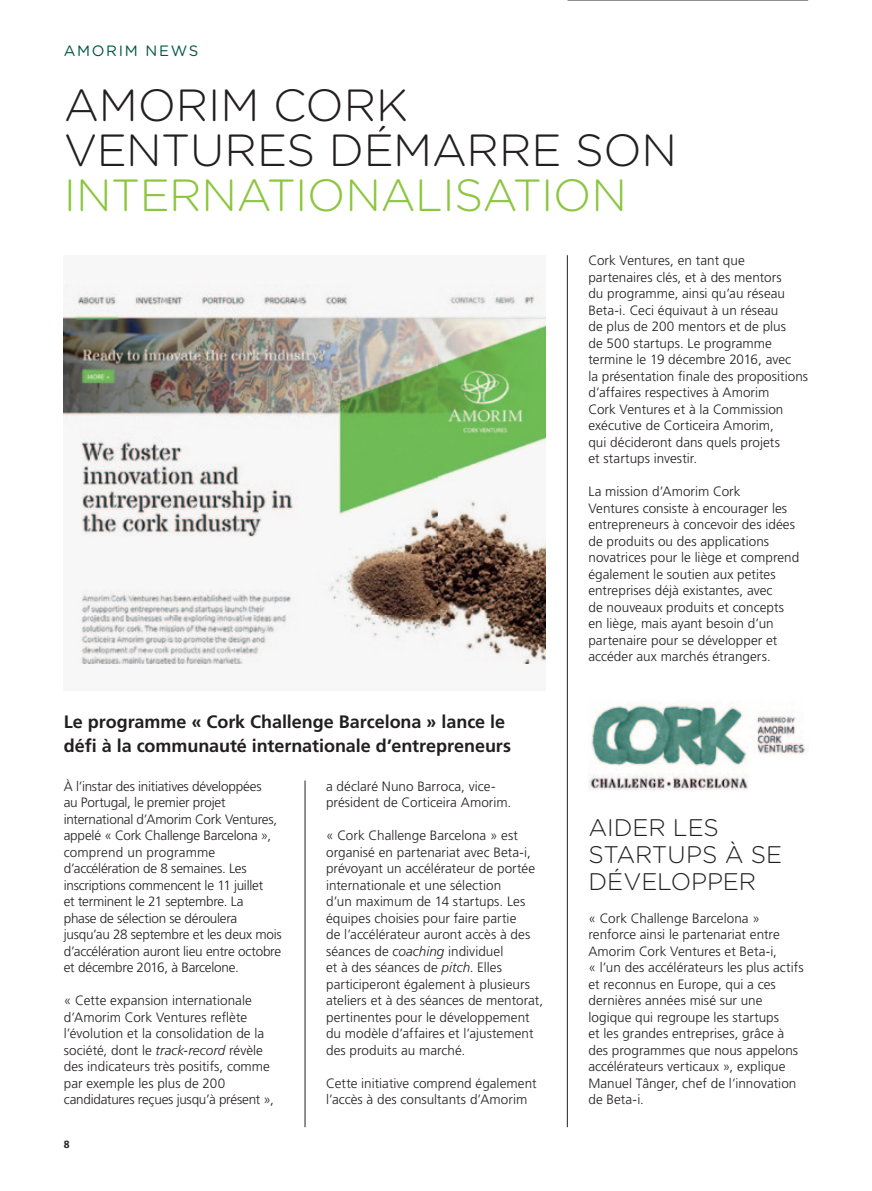
<style>
.page{position:relative;width:872px;height:1191px;background:#fff}
.page>*{position:absolute;margin:0;border:0;box-sizing:border-box;transform-origin:0 0}
.t1{font:300 45px/45px "Gotham Rounded";letter-spacing:-.005em;color:#231f20}
.t2{font:300 45px "Gotham Rounded";letter-spacing:-.015em;color:#8bc63e}
.t3{font:300 24px/27px "Gotham Rounded";letter-spacing:-.005em;color:#231f20}
.t4{font:700 18px/24px "Frutiger LT Std";color:#231f20}
.t5{font:15px "Gotham Rounded";letter-spacing:.115em;color:#005840}
.t6{font:300 13.5px/16.5px "Frutiger LT Std";color:#231f20}
.t7{font:700 10.5px "Frutiger LT Std";color:#231f20}
.s1{font-style:italic}
</style>
<div class="page">
<hr style="left:567px;top:255px;width:1px;height:872px;background:#231f20">
<hr style="left:305px;top:780px;width:1px;height:347px;background:#231f20">
<div style="left:64px;top:255px;width:482px;height:436px;background:#f7f7f8"></div>
<img style="left:64px;top:293px;width:482px;height:370px">
<img style="left:589px;top:704px;width:217px;height:87px">
<hr style="left:567px;top:0;width:241px;height:1px;background:#231f20">
<p class="t5" style="left:64px;top:40px;width:136px">AMORIM NEWS</p>
<h1 class="t1" style="left:64px;top:81px;width:615px">AMORIM CORK<br>VENTURES DÉMARRE SON</h1>
<h1 class="t2" style="left:64px;top:165px;width:564px">INTERNATIONALISATION</h1>
<h3 class="t4" style="left:64px;top:710px;width:449px">le programme « Cork Challenge Barcelona » lance le défi à la communauté internationale d’entrepreneurs</h3>
<p class="t6" style="left:64px;top:778px;width:219px">À l’instar des initiatives développées<br>au Portugal, le premier projet international d’Amorim Cork Ventures, appelé « Cork Challenge Barcelona », comprend un programme d’accélération de 8 semaines. Les inscriptions commencent le 11 juillet<br>et terminent le 21 septembre. La<br>phase de sélection se déroulera jusqu’au 28 septembre et les deux mois d’accélération auront lieu entre octobre et décembre 2016, à Barcelone.</p>
<p class="t6" style="left:64px;top:992px;width:211px">« Cette expansion internationale d’Amorim Cork Ventures reflète l’évolution et la consolidation de la société, dont le <span class="s1">track-record</span> révèle des indicateurs très positifs, comme par exemple les plus de 200 candidatures reçues jusqu’à présent »,</p>
<p class="t7" style="left:64px;top:1138px;width:7px">8</p>
<p class="t6" style="left:326px;top:778px;width:187px">a déclaré Nuno Barroca, vice&shy;président de Corticeira Amorim.</p>
<p class="t6" style="left:326px;top:827px;width:218px">« Cork Challenge Barcelona » est organisé en partenariat avec Beta-i, prévoyant un accélérateur de portée internationale et une sélection<br>d’un maximum de 14 startups. Les équipes choisies pour faire partie<br>de l’accélérateur auront accès à des séances de <span class="s1">coaching</span> individuel<br>et à des séances de <span class="s1">pitch</span>. Elles participeront également à plusieurs ateliers et à des séances de mentorat, pertinentes pour le développement du modèle d’affaires et l’ajustement des produits au marché.</p>
<p class="t6" style="left:326px;top:1075px;width:212px">Cette initiative comprend également l’accès à des consultants d’Amorim</p>
<p class="t6" style="left:588px;top:252px;width:221px">Cork Ventures, en tant que partenaires clés, et à des mentors<br>du programme, ainsi qu’au réseau<br>Beta-i. Ceci équivaut à un réseau<br>de plus de 200 mentors et de plus<br>de 500 startups. Le programme termine le 19 décembre 2016, avec<br>la présentation finale des propositions d’affaires respectives à Amorim<br>Cork Ventures et à la Commission exécutive de Corticeira Amorim,<br>qui décideront dans quels projets<br>et startups investir.</p>
<p class="t6" style="left:588px;top:483px;width:212px">La mission d’Amorim Cork<br>Ventures consiste à encourager les entrepreneurs à concevoir des idées de produits ou des applications novatrices pour le liège et comprend également le soutien aux petites entreprises déjà existantes, avec<br>de nouveaux produits et concepts en liège, mais ayant besoin d’un partenaire pour se développer et accéder aux marchés étrangers.</p>
<h2 class="t3" style="left:588px;top:812px;width:195px">AIDER LES<br>STARTUPS À SE<br>DÉVELOPPER</h2>
<p class="t6" style="left:588px;top:910px;width:217px">« Cork Challenge Barcelona » renforce ainsi le partenariat entre<br>Amorim Cork Ventures et Beta-i,<br>« l’un des accélérateurs les plus actifs et reconnus en Europe, qui a ces dernières années misé sur une logique qui regroupe les startups<br>et les grandes entreprises, grâce à des programmes que nous appelons accélérateurs verticaux », explique<br>Manuel Tânger, chef de l’innovation de Beta-i.</p>
</div>
